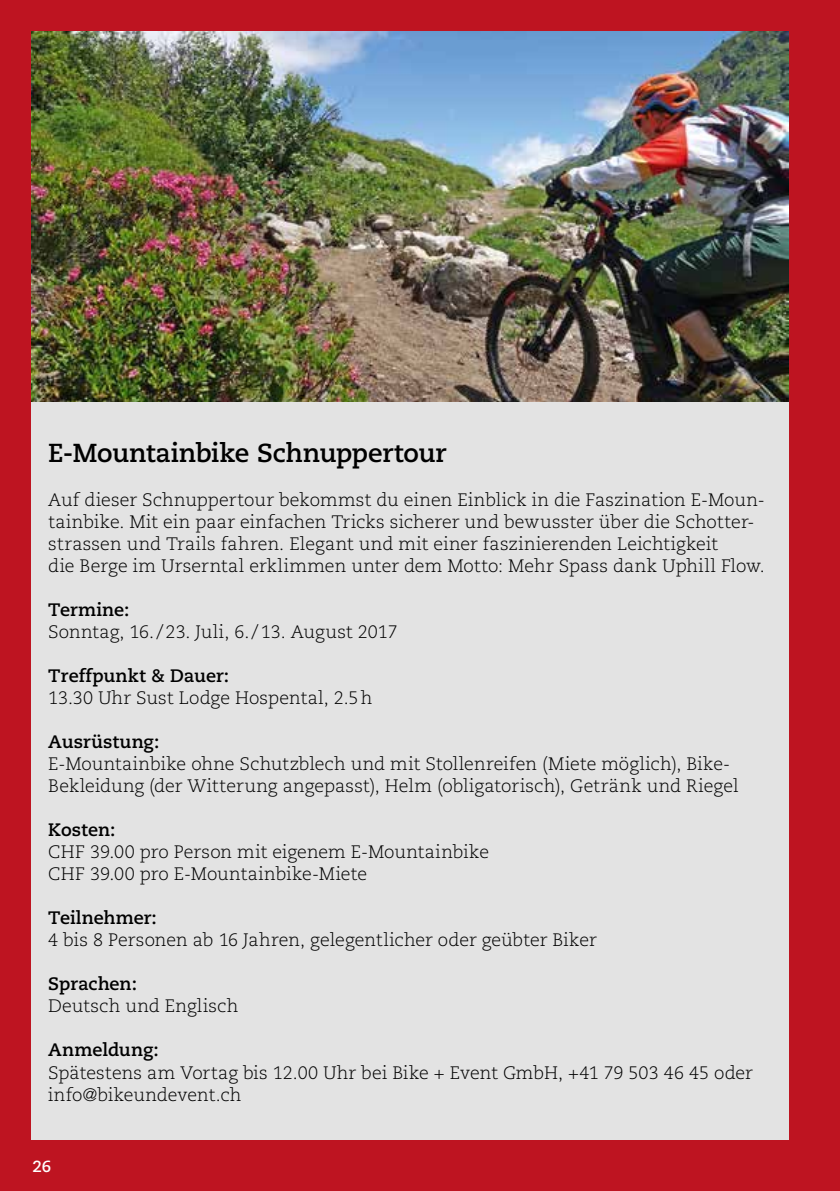
<style>
.page{position:relative;width:840px;height:1191px;background:#fff}
.page>*{position:absolute;margin:0;border:0;box-sizing:border-box;transform-origin:0 0}
.t1{font:700 26px "Caecilia LT Std";letter-spacing:-.01em;color:#000}
.t2{font:300 18px/22px "Caecilia LT Std";letter-spacing:.005em;color:#000}
.t3{font:700 18px "Caecilia LT Std";color:#000}
.t4{font:700 16px "Caecilia LT Std";color:#fff}
</style>
<div class="page">
<div style="left:0;top:0;width:839px;height:1191px;background:#be1421"></div>
<img style="left:31px;top:31px;width:757px;height:372px">
<div style="left:31px;top:403px;width:757px;height:737px;background:#e3e3e3"></div>
<h1 class="t1" style="left:48px;top:438px;width:400px">E-Mountainbike Schnuppertour</h1>
<p class="t2" style="left:48px;top:489px;width:717px">Auf dieser Schnuppertour bekommst du einen Einblick in die Faszination E-Moun&shy;tainbike. Mit ein paar einfachen Tricks sicherer und bewusster über die Schotter&shy;strassen und Trails fahren. Elegant und mit einer faszinierenden Leichtigkeit<br>die Berge im Urserntal erklimmen unter dem Motto: Mehr Spass dank Uphill Flow.</p>
<p class="t3" style="left:48px;top:599px;width:83px">Termine:</p>
<p class="t2" style="left:48px;top:621px;width:351px">Sonntag, 16./23. Juli, 6./13. August 2017</p>
<p class="t3" style="left:48px;top:665px;width:182px">Treffpunkt &amp; Dauer:</p>
<p class="t2" style="left:48px;top:687px;width:325px">13.30 Uhr Sust Lodge Hospental, 2.5h</p>
<p class="t3" style="left:48px;top:731px;width:113px">Ausrüstung:</p>
<p class="t2" style="left:48px;top:753px;width:691px">E-Mountainbike ohne Schutzblech und mit Stollenreifen (Miete möglich), Bike-<br>Bekleidung (der Witterung angepasst), Helm (obligatorisch), Getränk und Riegel</p>
<p class="t3" style="left:48px;top:819px;width:69px">Kosten:</p>
<p class="t2" style="left:48px;top:841px;width:442px">CHF 39.00 pro Person mit eigenem E-Mountainbike<br>CHF 39.00 pro E-Mountainbike-Miete</p>
<p class="t3" style="left:48px;top:907px;width:110px">Teilnehmer:</p>
<p class="t2" style="left:48px;top:929px;width:549px">4 bis 8 Personen ab 16 Jahren, gelegentlicher oder geübter Biker</p>
<p class="t3" style="left:48px;top:973px;width:90px">Sprachen:</p>
<p class="t2" style="left:48px;top:995px;width:192px">Deutsch und Englisch</p>
<p class="t3" style="left:48px;top:1039px;width:112px">Anmeldung:</p>
<p class="t2" style="left:48px;top:1061px;width:705px">Spätestens am Vortag bis 12.00 Uhr bei Bike + Event GmbH, +41 79 503 46 45 oder info@bikeundevent.ch</p>
<p class="t4" style="left:32px;top:1156px;width:20px">26</p>
</div>
